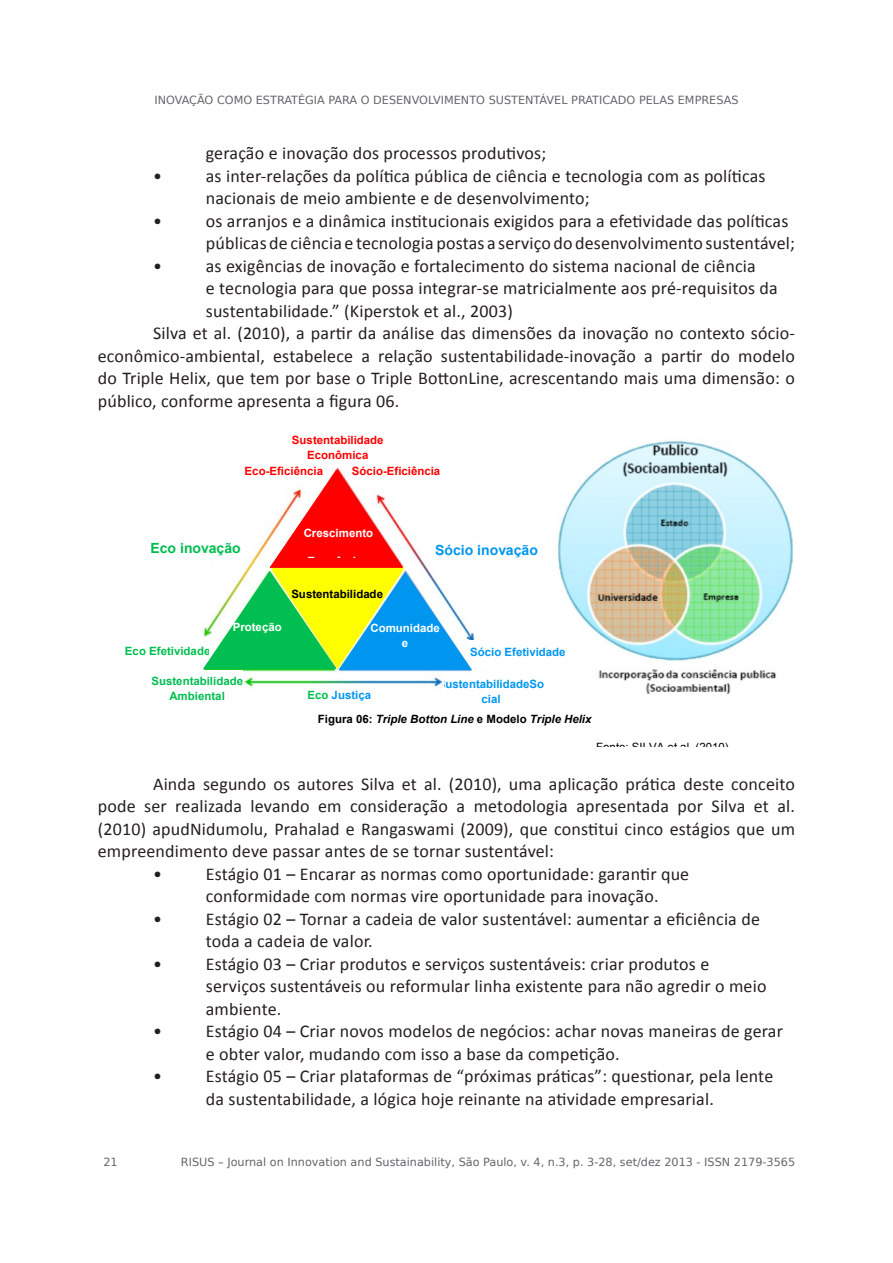
<style>
.page{position:relative;width:893px;height:1263px;background:#fff}
.page>*{position:absolute;margin:0;border:0;box-sizing:border-box;transform-origin:0 0}
.Corpo_texto{font:18px/22.5px "Calibri";letter-spacing:.01em;color:#231f20}
.t1{font:700 13.95px "Arial";color:#0096f0}
.t2{font:700 13.95px "Arial";color:#00be50}
.t3{font:700 11.4px/15px "Arial";color:#f00;text-align:center}
.t4{font:700 11.4px/15px "Arial";color:#0096f0;text-align:center}
.t5{font:italic 700 11.4px "Arial";color:#000}
.t6{font:700 11.4px/15px "Arial";color:#00be50;text-align:center}
.t7{font:700 11.4px/15px "Arial";color:#fff;text-align:center}
.t8{font:11.4px "Arial";letter-spacing:.005em;color:#000}
.t9{font:700 11.4px "Arial";color:#000}
.t10{font:11.25px "DejaVu Sans";color:#656568}
.s1{color:#00be50}
.s2{font-style:normal}
</style>
<div class="page">
<img style="left:243px;top:441px;width:550px;height:254px">
<svg style="left:203px;top:469px;width:270px;height:202px"></svg>
<div style="left:470px;top:640px;width:123px;height:25px;background:#fff"></div>
<div style="left:444px;top:673px;width:112px;height:35px;background:#fff"></div>
<div style="left:426px;top:538px;width:128px;height:24px;background:#fff"></div>
<div style="left:147px;top:670px;width:96px;height:35px;background:#fff"></div>
<div style="left:135px;top:536px;width:115px;height:25px;background:#fff"></div>
<div style="left:214px;top:460px;width:111px;height:24px;background:#fff"></div>
<div style="left:352px;top:460px;width:123px;height:24px;background:#fff"></div>
<div style="left:282px;top:429px;width:112px;height:36px;background:#fff"></div>
<div style="left:298px;top:684px;width:80px;height:25px;background:#fff"></div>
<div style="left:98px;top:640px;width:111px;height:21px;background:#fff"></div>
<p class="t10" style="left:154px;top:91px;width:586px">INOVAÇÃO COMO ESTRATÉGIA PARA O DESENVOLVIMENTO SUSTENTÁVEL PRATICADO PELAS EMPRESAS</p>
<p class="Corpo_texto" style="left:206px;top:142px;width:342px">geração e inovação dos processos produtivos;</p>
<p class="Corpo_texto" style="left:153px;top:165px;width:10px">•</p>
<p class="Corpo_texto" style="left:206px;top:165px;width:561px">as inter-relações da política pública de ciência e tecnologia com as políticas nacionais de meio ambiente e de desenvolvimento;</p>
<p class="Corpo_texto" style="left:153px;top:210px;width:10px">•</p>
<p class="Corpo_texto" style="left:206px;top:210px;width:591px">os arranjos e a dinâmica institucionais exigidos para a efetividade das políticas públicas de ciência e tecnologia postas a serviço do desenvolvimento sustentável;</p>
<p class="Corpo_texto" style="left:153px;top:255px;width:10px">•</p>
<p class="Corpo_texto" style="left:206px;top:255px;width:573px">as exigências de inovação e fortalecimento do sistema nacional de ciência<br>e tecnologia para que possa integrar-se matricialmente aos pré-requisitos da sustentabilidade.” (Kiperstok et al., 2003)</p>
<p class="Corpo_texto" style="left:98px;top:322px;width:699px;text-align:justify;text-indent:55px">Silva et al. (2010), a partir da análise das dimensões da inovação no contexto sócio&shy;econômico-ambiental, estabelece a relação sustentabilidade-inovação a partir do modelo do Triple Helix, que tem por base o Triple BottonLine, acrescentando mais uma dimensão: o público, conforme apresenta a figura 06.</p>
<p class="t3" style="left:292px;top:433px;width:93px">Sustentabilidade<br>Econômica</p>
<p class="t3" style="left:245px;top:463px;width:80px">Eco-Eficiência</p>
<p class="t3" style="left:352px;top:463px;width:90px">Sócio-Eficiência</p>
<p class="t2" style="left:150px;top:539px;width:92px">Eco inovação</p>
<p class="t7" style="left:304px;top:526px;width:71px">Crescimento</p>
<p class="t1" style="left:435px;top:541px;width:104px">Sócio inovação</p>
<p class="t6" style="left:125px;top:643px;width:87px">Eco Efetividade</p>
<p class="t7" style="left:233px;top:619px;width:51px">Proteção</p>
<p class="t6" style="left:151px;top:674px;width:93px">Sustentabilidade<br>Ambiental</p>
<p class="t9" style="left:291px;top:587px;width:93px">Sustentabilidade</p>
<p class="t7" style="left:370px;top:621px;width:71px">Comunidade e</p>
<p class="t4" style="left:470px;top:644px;width:97px">Sócio Efetividade</p>
<p class="t4" style="left:438px;top:677px;width:108px">SustentabilidadeSo cial</p>
<p class="t4" style="left:307px;top:688px;width:65px"><span class="s1">Eco</span> Justiça</p>
<p class="t5" style="left:318px;top:711px;width:275px"><span class="s2">Figura 06:</span> Triple Botton Line <span class="s2">e Modelo</span> Triple Helix</p>
<p class="t8" style="left:596px;top:740px;width:137px">Fonte: SILVA et al. (2010).</p>
<p class="Corpo_texto" style="left:98px;top:772px;width:699px;text-align:justify;text-indent:55px">Ainda segundo os autores Silva et al. (2010), uma aplicação prática deste conceito pode ser realizada levando em consideração a metodologia apresentada por Silva et al. (2010) apudNidumolu, Prahalad e Rangaswami (2009), que constitui cinco estágios que um empreendimento deve passar antes de se tornar sustentável:</p>
<p class="Corpo_texto" style="left:153px;top:862px;width:10px">•</p>
<p class="Corpo_texto" style="left:206px;top:862px;width:485px">Estágio 01 – Encarar as normas como oportunidade: garantir que conformidade com normas vire oportunidade para inovação.</p>
<p class="Corpo_texto" style="left:153px;top:907px;width:10px">•</p>
<p class="Corpo_texto" style="left:206px;top:907px;width:556px">Estágio 02 – Tornar a cadeia de valor sustentável: aumentar a eficiência de toda a cadeia de valor.</p>
<p class="Corpo_texto" style="left:153px;top:952px;width:10px">•</p>
<p class="Corpo_texto" style="left:206px;top:952px;width:562px">Estágio 03 – Criar produtos e serviços sustentáveis: criar produtos e serviços sustentáveis ou reformular linha existente para não agredir o meio ambiente.</p>
<p class="Corpo_texto" style="left:153px;top:1020px;width:10px">•</p>
<p class="Corpo_texto" style="left:206px;top:1020px;width:579px">Estágio 04 – Criar novos modelos de negócios: achar novas maneiras de gerar e obter valor, mudando com isso a base da competição.</p>
<p class="Corpo_texto" style="left:153px;top:1065px;width:10px">•</p>
<p class="Corpo_texto" style="left:206px;top:1065px;width:569px">Estágio 05 – Criar plataformas de “próximas práticas”: questionar, pela lente da sustentabilidade, a lógica hoje reinante na atividade empresarial.</p>
<p class="t10" style="left:103px;top:1153px;width:16px">21</p>
<p class="t10" style="left:181px;top:1153px;width:616px">RISUS – Journal on Innovation and Sustainability, São Paulo, v. 4, n.3, p. 3-28, set/dez 2013 - ISSN 2179-3565</p>
</div>
